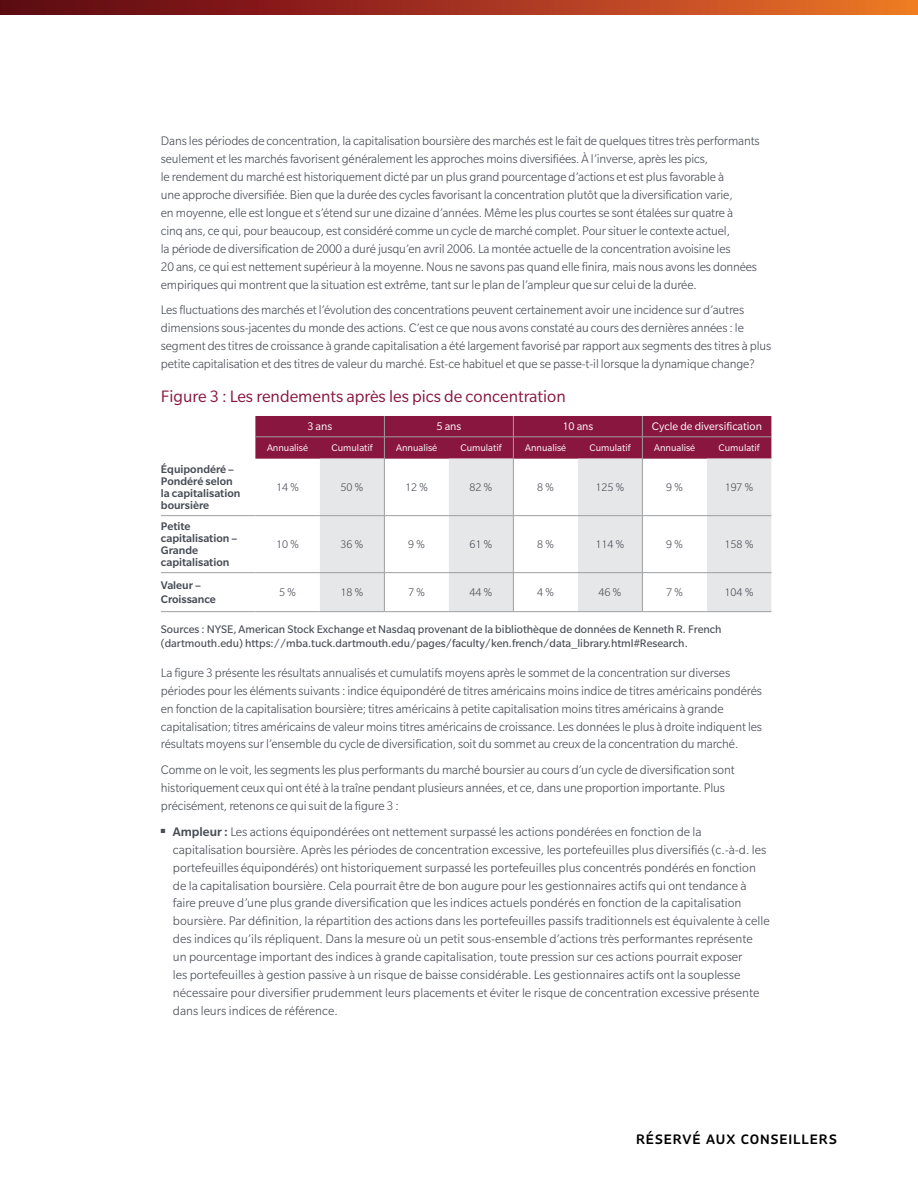
<style>
.page{position:relative;width:918px;height:1188px;background:#fff}
.page>*{position:absolute;margin:0;border:0;box-sizing:border-box;transform-origin:0 0}
.t1{font:18px "Slate Std";color:#89163e}
.t2{font:300 13.5px/18px "Slate Std";letter-spacing:-.01em;color:#474c55}
.t3{font:500 13.5px "Sun Life Sans";letter-spacing:.065em;color:#000}
.t4{font:12px/13.5px "Slate Std";color:#474c55}
.t5{font:500 12px/12px "Slate Std";color:#474c55}
.t6{font:300 12px "Slate Std";color:#474c55}
.t7{font:12px "Slate Std";color:#fff}
.t8{font:10.5px "Slate Std";color:#fff}
.s1{font-weight:500}
</style>
<div class="page">
<svg style="left:0;top:0;width:918px;height:14px;background:#a4361e"></svg>
<svg style="left:320px;top:459px;width:451px;height:152px;fill:#e6e7e8"></svg>
<hr style="left:161px;top:515px;width:94px;height:1px;background:#9d9fa2">
<hr style="left:255px;top:515px;width:65px;height:1px;background:#9d9fa2">
<hr style="left:320px;top:515px;width:64px;height:1px;background:#9d9fa2">
<hr style="left:384px;top:515px;width:65px;height:1px;background:#9d9fa2">
<hr style="left:449px;top:515px;width:64px;height:1px;background:#9d9fa2">
<hr style="left:513px;top:515px;width:65px;height:1px;background:#9d9fa2">
<hr style="left:578px;top:515px;width:64px;height:1px;background:#9d9fa2">
<hr style="left:642px;top:515px;width:65px;height:1px;background:#9d9fa2">
<hr style="left:707px;top:515px;width:64px;height:1px;background:#9d9fa2">
<hr style="left:161px;top:572px;width:94px;height:1px;background:#9d9fa2">
<hr style="left:255px;top:572px;width:65px;height:1px;background:#9d9fa2">
<hr style="left:320px;top:572px;width:64px;height:1px;background:#9d9fa2">
<hr style="left:384px;top:572px;width:65px;height:1px;background:#9d9fa2">
<hr style="left:449px;top:572px;width:64px;height:1px;background:#9d9fa2">
<hr style="left:513px;top:572px;width:65px;height:1px;background:#9d9fa2">
<hr style="left:578px;top:572px;width:64px;height:1px;background:#9d9fa2">
<hr style="left:642px;top:572px;width:65px;height:1px;background:#9d9fa2">
<hr style="left:707px;top:572px;width:64px;height:1px;background:#9d9fa2">
<hr style="left:161px;top:611px;width:94px;height:1px;background:#9d9fa2">
<hr style="left:255px;top:611px;width:65px;height:1px;background:#9d9fa2">
<hr style="left:320px;top:611px;width:64px;height:1px;background:#9d9fa2">
<hr style="left:384px;top:611px;width:65px;height:1px;background:#9d9fa2">
<hr style="left:449px;top:611px;width:64px;height:1px;background:#9d9fa2">
<hr style="left:513px;top:611px;width:65px;height:1px;background:#9d9fa2">
<hr style="left:578px;top:611px;width:64px;height:1px;background:#9d9fa2">
<hr style="left:642px;top:611px;width:65px;height:1px;background:#9d9fa2">
<hr style="left:707px;top:611px;width:64px;height:1px;background:#9d9fa2">
<hr style="left:384px;top:459px;width:1px;height:56px;background:#9d9fa2">
<hr style="left:384px;top:516px;width:1px;height:56px;background:#9d9fa2">
<hr style="left:384px;top:573px;width:1px;height:38px;background:#9d9fa2">
<hr style="left:513px;top:459px;width:1px;height:56px;background:#9d9fa2">
<hr style="left:513px;top:516px;width:1px;height:56px;background:#9d9fa2">
<hr style="left:513px;top:573px;width:1px;height:38px;background:#9d9fa2">
<div style="left:255px;top:416px;width:516px;height:43px;background:#89163e"></div>
<hr style="left:642px;top:459px;width:1px;height:56px;background:#9d9fa2">
<hr style="left:642px;top:516px;width:1px;height:56px;background:#9d9fa2">
<hr style="left:642px;top:573px;width:1px;height:38px;background:#9d9fa2">
<hr style="left:255px;top:437px;width:65px;height:1px;background:#9d9fa2">
<hr style="left:320px;top:437px;width:64px;height:1px;background:#9d9fa2">
<hr style="left:384px;top:437px;width:65px;height:1px;background:#9d9fa2">
<hr style="left:449px;top:437px;width:64px;height:1px;background:#9d9fa2">
<hr style="left:513px;top:437px;width:65px;height:1px;background:#9d9fa2">
<hr style="left:578px;top:437px;width:64px;height:1px;background:#9d9fa2">
<hr style="left:642px;top:437px;width:65px;height:1px;background:#9d9fa2">
<hr style="left:707px;top:437px;width:64px;height:1px;background:#9d9fa2">
<p class="t2" style="left:161px;top:131px;width:600px">Dans les périodes de concentration, la capitalisation boursière des marchés est le fait de quelques titres très performants seulement et les marchés favorisent généralement les approches moins diversifiées. À l’inverse, après les pics,<br>le rendement du marché est historiquement dicté par un plus grand pourcentage d’actions et est plus favorable à<br>une approche diversifiée. Bien que la durée des cycles favorisant la concentration plutôt que la diversification varie,<br>en moyenne, elle est longue et s’étend sur une dizaine d’années. Même les plus courtes se sont étalées sur quatre à<br>cinq ans, ce qui, pour beaucoup, est considéré comme un cycle de marché complet. Pour situer le contexte actuel,<br>la période de diversification de 2000 a duré jusqu’en avril 2006. La montée actuelle de la concentration avoisine les<br>20 ans, ce qui est nettement supérieur à la moyenne. Nous ne savons pas quand elle finira, mais nous avons les données empiriques qui montrent que la situation est extrême, tant sur le plan de l’ampleur que sur celui de la durée.</p>
<p class="t2" style="left:161px;top:301px;width:612px">Les fluctuations des marchés et l’évolution des concentrations peuvent certainement avoir une incidence sur d’autres dimensions sous-jacentes du monde des actions. C’est ce que nous avons constaté au cours des dernières années : le segment des titres de croissance à grande capitalisation a été largement favorisé par rapport aux segments des titres à plus petite capitalisation et des titres de valeur du marché. Est-ce habituel et que se passe-t-il lorsque la dynamique change?</p>
<h1 class="t1" style="left:161px;top:388px;width:406px">Figure 3 : Les rendements après les pics de concentration</h1>
<p class="t7" style="left:307px;top:420px;width:26px">3 ans</p>
<p class="t7" style="left:436px;top:420px;width:26px">5 ans</p>
<p class="t7" style="left:562px;top:420px;width:33px">10 ans</p>
<p class="t7" style="left:652px;top:420px;width:112px">Cycle de diversification</p>
<p class="t8" style="left:267px;top:442px;width:43px">Annualisé</p>
<p class="t8" style="left:332px;top:442px;width:43px">Cumulatif</p>
<p class="t8" style="left:396px;top:442px;width:43px">Annualisé</p>
<p class="t8" style="left:460px;top:442px;width:43px">Cumulatif</p>
<p class="t8" style="left:525px;top:442px;width:43px">Annualisé</p>
<p class="t8" style="left:589px;top:442px;width:43px">Cumulatif</p>
<p class="t8" style="left:654px;top:442px;width:43px">Annualisé</p>
<p class="t8" style="left:719px;top:442px;width:43px">Cumulatif</p>
<p class="t5" style="left:161px;top:463px;width:81px">Équipondéré –<br>Pondéré selon la capitalisation boursière</p>
<p class="t6" style="left:276px;top:481px;width:25px">14%</p>
<p class="t6" style="left:340px;top:481px;width:25px">50%</p>
<p class="t6" style="left:405px;top:481px;width:25px">12%</p>
<p class="t6" style="left:469px;top:481px;width:25px">82%</p>
<p class="t6" style="left:537px;top:481px;width:19px">8%</p>
<p class="t6" style="left:595px;top:481px;width:31px">125 %</p>
<p class="t6" style="left:666px;top:481px;width:19px">9%</p>
<p class="t6" style="left:725px;top:481px;width:30px">197 %</p>
<p class="t5" style="left:161px;top:520px;width:78px">Petite capitalisation –<br>Grande capitalisation</p>
<p class="t6" style="left:276px;top:538px;width:25px">10%</p>
<p class="t6" style="left:340px;top:538px;width:25px">36%</p>
<p class="t6" style="left:408px;top:538px;width:19px">9%</p>
<p class="t6" style="left:469px;top:538px;width:25px">61%</p>
<p class="t6" style="left:537px;top:538px;width:19px">8%</p>
<p class="t6" style="left:596px;top:538px;width:30px">114 %</p>
<p class="t6" style="left:666px;top:538px;width:19px">9%</p>
<p class="t6" style="left:725px;top:538px;width:31px">158 %</p>
<p class="t5" style="left:161px;top:579px;width:57px;line-height:13.5px">Valeur –<br>Croissance</p>
<p class="t6" style="left:279px;top:586px;width:19px">5%</p>
<p class="t6" style="left:340px;top:586px;width:25px">18%</p>
<p class="t6" style="left:408px;top:586px;width:19px">7%</p>
<p class="t6" style="left:469px;top:586px;width:25px">44%</p>
<p class="t6" style="left:537px;top:586px;width:19px">4%</p>
<p class="t6" style="left:598px;top:586px;width:25px">46%</p>
<p class="t6" style="left:666px;top:586px;width:19px">7%</p>
<p class="t6" style="left:725px;top:586px;width:31px">104 %</p>
<p class="t4" style="left:161px;top:622px;width:562px">Sources : NYSE, American Stock Exchange et Nasdaq provenant de la bibliothèque de données de Kenneth R. French (dartmouth.edu) https://mba.tuck.dartmouth.edu/pages/faculty/ken.french/data_library.html#Research.</p>
<p class="t2" style="left:161px;top:663px;width:603px">La figure 3 présente les résultats annualisés et cumulatifs moyens après le sommet de la concentration sur diverses périodes pour les éléments suivants : indice équipondéré de titres américains moins indice de titres américains pondérés en fonction de la capitalisation boursière; titres américains à petite capitalisation moins titres américains à grande capitalisation; titres américains de valeur moins titres américains de croissance. Les données le plus à droite indiquent les résultats moyens sur l’ensemble du cycle de diversification, soit du sommet au creux de la concentration du marché.</p>
<p class="t2" style="left:161px;top:761px;width:575px">Comme on le voit, les segments les plus performants du marché boursier au cours d’un cycle de diversification sont historiquement ceux qui ont été à la traîne pendant plusieurs années, et ce, dans une proportion importante. Plus précisément, retenons ce qui suit de la figure 3 :</p>
<p class="t2" style="left:173px;top:822px;width:598px;text-indent:-12px">■ <span class="s1">Ampleur :</span> Les actions équipondérées ont nettement surpassé les actions pondérées en fonction de la capitalisation boursière. Après les périodes de concentration excessive, les portefeuilles plus diversifiés (c.-à-d. les portefeuilles équipondérés) ont historiquement surpassé les portefeuilles plus concentrés pondérés en fonction de la capitalisation boursière. Cela pourrait être de bon augure pour les gestionnaires actifs qui ont tendance à faire preuve d’une plus grande diversification que les indices actuels pondérés en fonction de la capitalisation boursière. Par définition, la répartition des actions dans les portefeuilles passifs traditionnels est équivalente à celle des indices qu’ils répliquent. Dans la mesure où un petit sous-ensemble d’actions très performantes représente un pourcentage important des indices à grande capitalisation, toute pression sur ces actions pourrait exposer<br>les portefeuilles à gestion passive à un risque de baisse considérable. Les gestionnaires actifs ont la souplesse nécessaire pour diversifier prudemment leurs placements et éviter le risque de concentration excessive présente dans leurs indices de référence.</p>
<p class="t3" style="left:636px;top:1130px;width:202px">RÉSERVÉ AUX CONSEILLERS</p>
</div>
